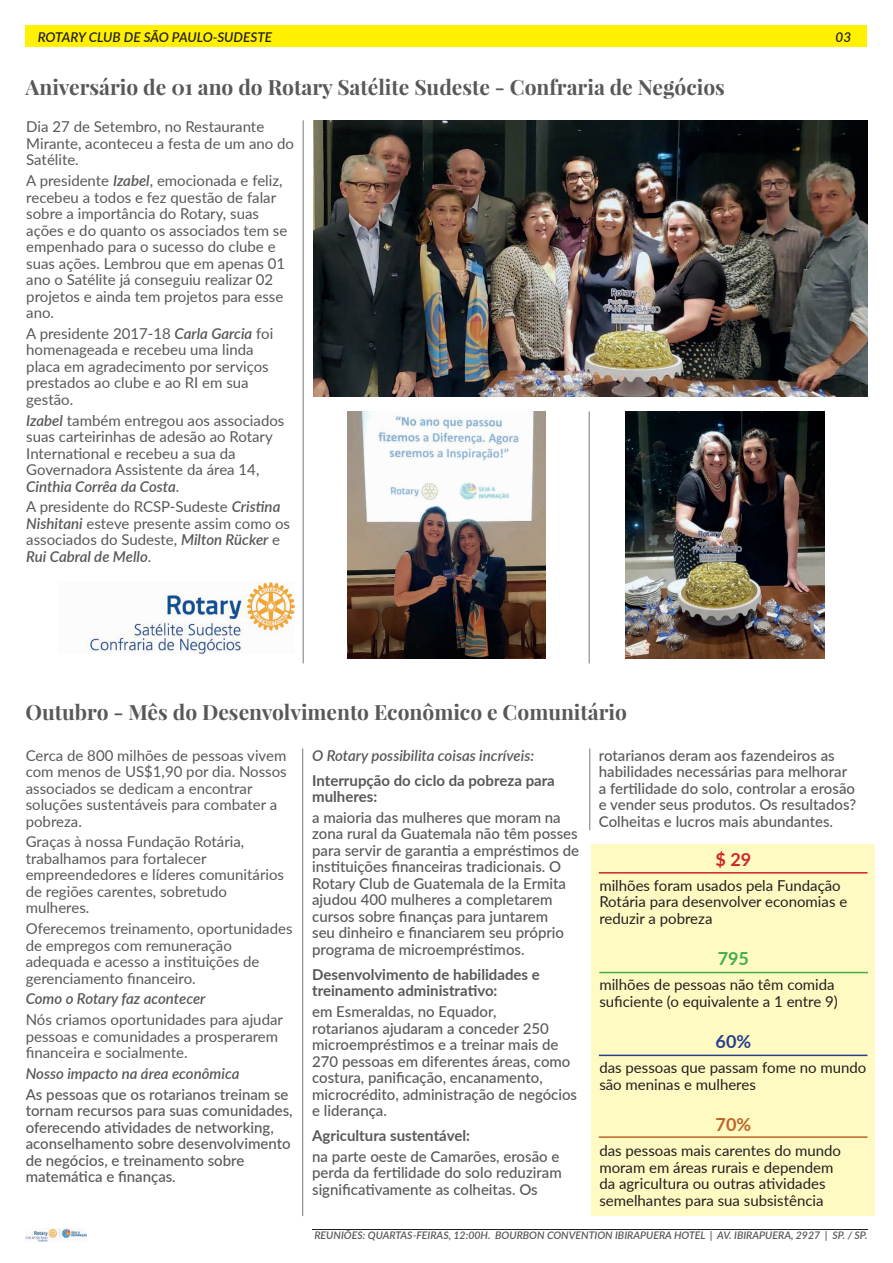
<style>
.page{position:relative;width:893px;height:1263px;background:#fff}
.page>*{position:absolute;margin:0;border:0;box-sizing:border-box;transform-origin:0 0}
.t1{font:700 21px "Playfair Display";color:#57585a}
.t2{font:700 18px "Lato";color:#d1232a}
.t3{font:700 18px "Lato";color:#40ae49}
.t4{font:700 18px "Lato";color:#253f8e}
.t5{font:700 18px "Lato";color:#bb6628}
.t6{font:15px/16.5px "Lato";color:#57585a}
.t7{font:500 15px/16.5px "Lato";color:#57585a}
.t8{font:15px/16.5px "Lato";color:#231f20}
.t9{font:700 15px/16.5px "Lato";color:#57585a}
.t10{font:italic 600 15px "Lato";color:#57585a}
.t11{font:italic 600 13.5px "Lato";color:#231f20}
.t12{font:italic 600 10.5px "Lato";color:#57585a}
.s1{font-weight:600;font-style:italic}
</style>
<div class="page">
<div style="left:591px;top:844px;width:284px;height:372px;background:#fffac1"></div>
<div style="left:26px;top:25px;width:841px;height:22px;background:#fff101"></div>
<hr style="left:312px;top:1229px;width:555px;height:1px;background:#241e1b">
<img style="left:26px;top:1228px;width:60px;height:13px">
<hr style="left:589px;top:411px;width:1px;height:252px;background:#75787c">
<hr style="left:589px;top:748px;width:1px;height:82px;background:#75787c">
<hr style="left:303px;top:120px;width:1px;height:543px;background:#75787c">
<hr style="left:302px;top:748px;width:1px;height:468px;background:#75787c">
<img style="left:313px;top:120px;width:554px;height:276px">
<img style="left:347px;top:411px;width:199px;height:248px">
<img style="left:626px;top:411px;width:198px;height:248px">
<img style="left:87px;top:583px;width:207px;height:71px">
<hr style="left:599px;top:872px;width:268px;height:1px;background:#d1232a">
<hr style="left:599px;top:972px;width:269px;height:1px;background:#40ae49">
<hr style="left:599px;top:1054px;width:268px;height:2px;background:#253f8e">
<hr style="left:599px;top:1136px;width:268px;height:2px;background:#bb6628">
<p class="t11" style="left:38px;top:27px;width:236px">ROTARY CLUB DE SÃO PAULO-SUDESTE</p>
<p class="t11" style="left:836px;top:27px;width:17px">03</p>
<h1 class="t1" style="left:26px;top:74px;width:701px">Aniversário de 01 ano do Rotary Satélite Sudeste - Confraria de Negócios</h1>
<p class="t6" style="left:26px;top:118px;width:269px">Dia 27 de Setembro, no Restaurante<br>Mirante, aconteceu a festa de um ano do<br>Satélite.</p>
<p class="t6" style="left:26px;top:172px;width:263px">A presidente <span class="s1">Izabel</span>, emocionada e feliz, recebeu a todos e fez questão de falar sobre a importância do Rotary, suas ações e do quanto os associados tem se empenhado para o sucesso do clube e suas ações. Lembrou que em apenas 01 ano o Satélite já conseguiu realizar 02 projetos e ainda tem projetos para esse ano.</p>
<p class="t6" style="left:26px;top:325px;width:249px">A presidente 2017-18 <span class="s1">Carla Garcia</span> foi homenageada e recebeu uma linda placa em agradecimento por serviços prestados ao clube e ao RI em sua gestão.</p>
<p class="t6" style="left:26px;top:411px;width:260px"><span class="s1">Izabel</span> também entregou aos associados suas carteirinhas de adesão ao Rotary International e recebeu a sua da Governadora Assistente da área 14, <span class="s1">Cinthia Corrêa da Costa</span>.</p>
<p class="t6" style="left:26px;top:498px;width:265px">A presidente do RCSP-Sudeste <span class="s1">Cristina Nishitani</span> esteve presente assim como os associados do Sudeste, <span class="s1">Milton Rücker</span> e <span class="s1">Rui Cabral de Mello</span>.</p>
<h1 class="t1" style="left:26px;top:699px;width:603px">Outubro - Mês do Desenvolvimento Econômico e Comunitário</h1>
<p class="t10" style="left:312px;top:744px;width:224px">O Rotary possibilita coisas incríveis:</p>
<p class="t9" style="left:312px;top:771px;width:244px">Interrupção do ciclo da pobreza para mulheres:</p>
<p class="t7" style="left:312px;top:808px;width:268px">a maioria das mulheres que moram na zona rural da Guatemala não têm posses para servir de garantia a empréstimos de instituições financeiras tradicionais. O Rotary Club de Guatemala de la Ermita ajudou 400 mulheres a completarem cursos sobre finanças para juntarem<br>seu dinheiro e financiarem seu próprio programa de microempréstimos.</p>
<p class="t9" style="left:312px;top:965px;width:229px">Desenvolvimento de habilidades e treinamento administrativo:</p>
<p class="t7" style="left:312px;top:1003px;width:266px">em Esmeraldas, no Equador,<br>rotarianos ajudaram a conceder 250 microempréstimos e a treinar mais de<br>270 pessoas em diferentes áreas, como costura, panificação, encanamento, microcrédito, administração de negócios e liderança.</p>
<p class="t9" style="left:312px;top:1127px;width:159px">Agricultura sustentável:</p>
<p class="t7" style="left:312px;top:1147px;width:251px">na parte oeste de Camarões, erosão e perda da fertilidade do solo reduziram significativamente as colheitas. Os</p>
<p class="t7" style="left:599px;top:746px;width:259px">rotarianos deram aos fazendeiros as habilidades necessárias para melhorar a fertilidade do solo, controlar a erosão e vender seus produtos. Os resultados?<br>Colheitas e lucros mais abundantes.</p>
<p class="t2" style="left:716px;top:846px;width:37px">$ 29</p>
<p class="t8" style="left:599px;top:876px;width:249px">milhões foram usados pela Fundação<br>Rotária para desenvolver economias e reduzir a pobreza</p>
<p class="t3" style="left:718px;top:945px;width:33px">795</p>
<p class="t8" style="left:599px;top:976px;width:240px">milhões de pessoas não têm comida suficiente (o equivalente a 1 entre 9)</p>
<p class="t4" style="left:716px;top:1028px;width:37px">60%</p>
<p class="t8" style="left:599px;top:1059px;width:269px">das pessoas que passam fome no mundo são meninas e mulheres</p>
<p class="t5" style="left:716px;top:1111px;width:37px">70%</p>
<p class="t8" style="left:599px;top:1142px;width:243px">das pessoas mais carentes do mundo moram em áreas rurais e dependem da agricultura ou outras atividades semelhantes para sua subsistência</p>
<p class="t6" style="left:26px;top:746px;width:262px">Cerca de 800 milhões de pessoas vivem com menos de US$1,90 por dia. Nossos associados se dedicam a encontrar soluções sustentáveis para combater a pobreza.</p>
<p class="t6" style="left:26px;top:833px;width:260px">Graças à nossa Fundação Rotária, trabalhamos para fortalecer empreendedores e líderes comunitários de regiões carentes, sobretudo mulheres.</p>
<p class="t6" style="left:26px;top:920px;width:268px">Oferecemos treinamento, oportunidades de empregos com remuneração adequada e acesso a instituições de gerenciamento financeiro.</p>
<p class="t10" style="left:26px;top:988px;width:181px">Como o Rotary faz acontecer</p>
<p class="t6" style="left:26px;top:1011px;width:259px">Nós criamos oportunidades para ajudar pessoas e comunidades a prosperarem financeira e socialmente.</p>
<p class="t10" style="left:26px;top:1062px;width:215px">Nosso impacto na área econômica</p>
<p class="t7" style="left:26px;top:1085px;width:268px">As pessoas que os rotarianos treinam se tornam recursos para suas comunidades, oferecendo atividades de networking, aconselhamento sobre desenvolvimento de negócios, e treinamento sobre matemática e finanças.</p>
<p class="t12" style="left:314px;top:1227px;width:554px">REUNIÕES: QUARTAS-FEIRAS, 12:00H. BOURBON CONVENTION IBIRAPUERA HOTEL | AV. IBIRAPUERA, 2927 | SP. / SP.</p>
</div>
